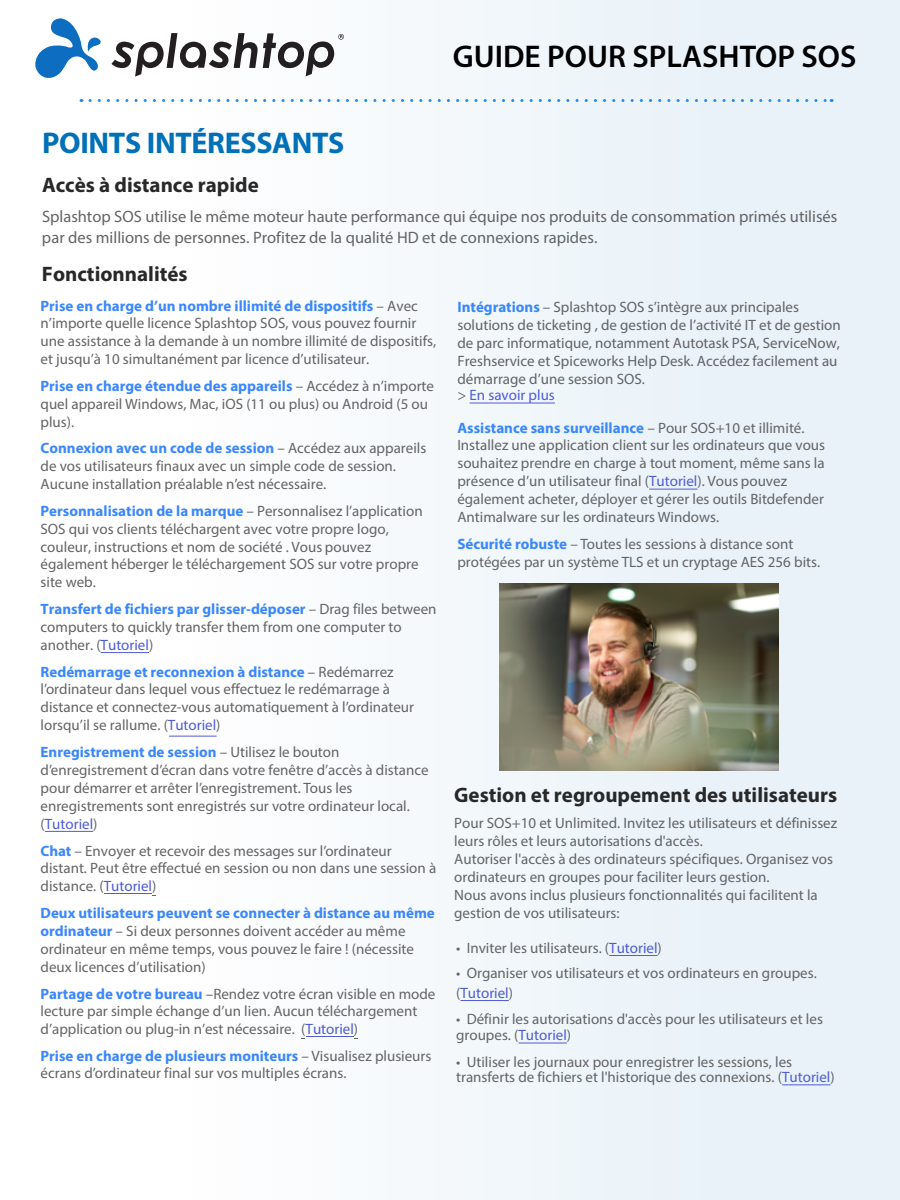
<style>
.page{position:relative;width:900px;height:1200px;background:#fff}
.page>*{position:absolute;margin:0;border:0;box-sizing:border-box;transform-origin:0 0}
.t1{font:600 31.5px "Myriad Pro";color:#000}
.t2{font:700 30px "Myriad Pro";letter-spacing:-.01em;color:#0070b8}
.t3{font:700 21px "Myriad Pro";color:#292829}
.t4{font:16.5px/21px "Myriad Pro";color:#636466}
.t5{font:15px/17.9px "Myriad Pro";color:#636466}
.t6{font:15px/17.7px "Myriad Pro";color:#626366}
.s1{font-weight:700;color:#3a87fd}
.s2{color:#4f5cd6}
.s3{font-weight:700;color:#3986fc}
.s4{color:#636466}
</style>
<div class="page">
<div style="left:171px;top:0;width:729px;height:1200px;background:linear-gradient(to right,#fefefe,#e5eff7)"></div>
<svg style="left:90px;top:99px;width:742px;height:3px"></svg>
<svg style="left:111px;top:33px;width:233px;height:44px"></svg>
<svg style="left:35px;top:18px;width:66px;height:60px"></svg>
<hr style="left:169px;top:736px;width:48px;height:1px;background:#4f5cd6">
<hr style="left:306px;top:1036px;width:48px;height:1px;background:#4f5cd6">
<hr style="left:104px;top:893px;width:48px;height:1px;background:#4f5cd6">
<hr style="left:45px;top:831px;width:48px;height:1px;background:#4f5cd6">
<hr style="left:101px;top:652px;width:48px;height:1px;background:#4f5cd6">
<hr style="left:649px;top:489px;width:48px;height:1px;background:#4f5cd6">
<hr style="left:470px;top:403px;width:85px;height:1px;background:#4f5cd6">
<hr style="left:782px;top:1084px;width:48px;height:1px;background:#4f5cd6">
<hr style="left:519px;top:1043px;width:48px;height:1px;background:#4f5cd6">
<hr style="left:460px;top:1000px;width:49px;height:1px;background:#4f5cd6">
<hr style="left:609px;top:955px;width:49px;height:1px;background:#4f5cd6">
<img style="left:499px;top:584px;width:279px;height:186px">
<h1 class="t1" style="left:453px;top:37px;width:405px">GUIDE POUR SPLASHTOP SOS</h1>
<h2 class="t2" style="left:42px;top:123px;width:304px">POINTS INTÉRESSANTS</h2>
<h3 class="t3" style="left:42px;top:171px;width:218px">Accès à distance rapide</h3>
<p class="t4" style="left:42px;top:206px;width:797px">Splashtop SOS utilise le même moteur haute performance qui équipe nos produits de consommation primés utilisés par des millions de personnes. Profitez de la qualité HD et de connexions rapides.</p>
<h3 class="t3" style="left:42px;top:260px;width:147px">Fonctionnalités</h3>
<p class="t5" style="left:41px;top:297px;width:397px"><span class="s1">Prise en charge d’un nombre illimité de dispositifs</span> – Avec n’importe quelle licence Splashtop SOS, vous pouvez fournir une assistance à la demande à un nombre illimité de dispositifs, et jusqu’à 10 simultanément par licence d’utilisateur.</p>
<p class="t5" style="left:41px;top:377px;width:395px"><span class="s1">Prise en charge étendue des appareils</span> – Accédez à n’importe quel appareil Windows, Mac, iOS (11 ou plus) ou Android (5 ou plus).</p>
<p class="t5" style="left:41px;top:439px;width:387px"><span class="s1">Connexion avec un code de session</span> – Accédez aux appareils de vos utilisateurs finaux avec un simple code de session.<br>Aucune installation préalable n’est nécessaire.</p>
<p class="t5" style="left:41px;top:502px;width:384px"><span class="s1">Personnalisation de la marque</span> – Personnalisez l’application SOS qui vos clients téléchargent avec votre propre logo, couleur, instructions et nom de société . Vous pouvez également héberger le téléchargement SOS sur votre propre site web.</p>
<p class="t5" style="left:41px;top:600px;width:397px"><span class="s1">Transfert de fichiers par glisser-déposer</span> – Drag files between computers to quickly transfer them from one computer to another. (<span class="s2">Tutoriel</span>)</p>
<p class="t5" style="left:41px;top:663px;width:375px"><span class="s1">Redémarrage et reconnexion à distance</span> – Redémarrez l’ordinateur dans lequel vous effectuez le redémarrage à distance et connectez-vous automatiquement à l’ordinateur lorsqu’il se rallume. (<span class="s2">Tutoriel</span>)</p>
<p class="t5" style="left:41px;top:743px;width:390px"><span class="s1">Enregistrement de session</span> – Utilisez le bouton d’enregistrement d’écran dans votre fenêtre d’accès à distance pour démarrer et arrêter l’enregistrement. Tous les enregistrements sont enregistrés sur votre ordinateur local. (<span class="s2">Tutoriel</span>)</p>
<p class="t5" style="left:41px;top:841px;width:397px"><span class="s1">Chat</span> – Envoyer et recevoir des messages sur l’ordinateur distant. Peut être effectué en session ou non dans une session à distance. (<span class="s2">Tutoriel</span>)</p>
<p class="t5" style="left:41px;top:904px;width:396px"><span class="s1">Deux utilisateurs peuvent se connecter à distance au même ordinateur</span> – Si deux personnes doivent accéder au même ordinateur en même temps, vous pouvez le faire ! (nécessite deux licences d’utilisation)</p>
<p class="t5" style="left:41px;top:985px;width:396px;line-height:17.4px"><span class="s1">Partage de votre bureau</span> –Rendez votre écran visible en mode lecture par simple échange d’un lien. Aucun téléchargement d’application ou plug-in n’est nécessaire. (<span class="s2">Tutoriel</span>)</p>
<p class="t5" style="left:41px;top:1047px;width:392px;line-height:17.4px"><span class="s1">Prise en charge de plusieurs moniteurs</span> – Visualisez plusieurs écrans d’ordinateur final sur vos multiples écrans.</p>
<p class="t6" style="left:457px;top:298px;width:385px"><span class="s3">Intégrations</span> <span class="s4">–</span> Splashtop SOS s’intègre aux principales solutions de ticketing , de gestion de l’activité IT et de gestion de parc informatique, notamment Autotask PSA, ServiceNow, Freshservice et Spiceworks Help Desk. Accédez facilement au démarrage d’une session SOS.<br><span class="s4">&gt;</span> <span class="s2">En savoir plus</span></p>
<p class="t5" style="left:457px;top:418px;width:369px"><span class="s1">Assistance sans surveillance</span> – Pour SOS+10 et illimité.<br>Installez une application client sur les ordinateurs que vous souhaitez prendre en charge à tout moment, même sans la présence d’un utilisateur final (<span class="s2">Tutoriel</span>). Vous pouvez également acheter, déployer et gérer les outils Bitdefender Antimalware sur les ordinateurs Windows.</p>
<p class="t5" style="left:457px;top:535px;width:364px"><span class="s1">Sécurité robuste</span> – Toutes les sessions à distance sont protégées par un système TLS et un cryptage AES 256 bits.</p>
<h3 class="t3" style="left:454px;top:781px;width:384px">Gestion et regroupement des utilisateurs</h3>
<p class="t5" style="left:454px;top:814px;width:384px">Pour SOS+10 et Unlimited. Invitez les utilisateurs et définissez leurs rôles et leurs autorisations d'accès.<br>Autoriser l'accès à des ordinateurs spécifiques. Organisez vos ordinateurs en groupes pour faciliter leurs gestion.<br>Nous avons inclus plusieurs fonctionnalités qui facilitent la gestion de vos utilisateurs:</p>
<p class="t5" style="left:456px;top:939px;width:207px">• Inviter les utilisateurs. (<span class="s2">Tutoriel</span>)</p>
<p class="t5" style="left:456px;top:964px;width:362px;line-height:19.2px">• Organiser vos utilisateurs et vos ordinateurs en groupes. (<span class="s2">Tutoriel</span>)</p>
<p class="t5" style="left:456px;top:1011px;width:368px;line-height:16px">• Définir les autorisations d'accès pour les utilisateurs et les groupes. (<span class="s2">Tutoriel</span>)</p>
<p class="t5" style="left:456px;top:1054px;width:380px;line-height:15.5px">• Utiliser les journaux pour enregistrer les sessions, les transferts de fichiers et l'historique des connexions. (<span class="s2">Tutoriel</span>)</p>
</div>
